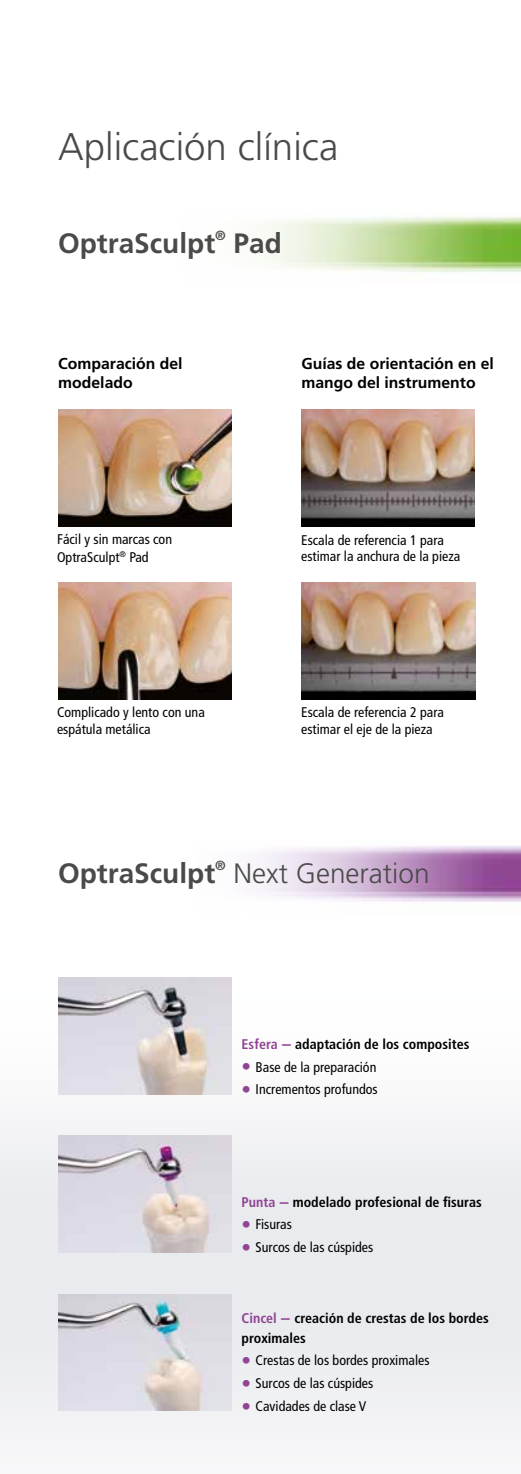
<style>
.page{position:relative;width:521px;height:1474px;background:#fff}
.page>*{position:absolute;margin:0;border:0;box-sizing:border-box;transform-origin:0 0}
.t1{font:300 38.5px "Frutiger";color:#4a4a49}
.t2{font:700 28px "Frutiger";color:#4a4a49}
.t3{font:300 28px "Frutiger";color:#4a4a49}
.t4{font:700 15.75px/19.2px "Frutiger";color:#000}
.t5{font:condensed 14px/17.5px "Frutiger";color:#000}
.t6{font:700 condensed 14px/19.2px "Frutiger";color:#000}
.t7{font:700 13.3px "Frutiger";color:#4a4a49}
.s1{color:#904493}
.s2{font-size:17.5px;color:#904493}
.s3{font-size:19.25px;color:#904493}
</style>
<div class="page">
<img style="left:262px;top:216px;width:259px;height:56px">
<img style="left:58px;top:977px;width:174px;height:117px">
<img style="left:58px;top:1135px;width:174px;height:117px">
<img style="left:58px;top:1294px;width:174px;height:116px">
<img style="left:58px;top:410px;width:174px;height:116px">
<img style="left:301px;top:410px;width:174px;height:116px">
<img style="left:301px;top:582px;width:174px;height:117px">
<img style="left:254px;top:846px;width:267px;height:56px">
<img style="left:58px;top:582px;width:174px;height:117px">
<h1 class="t1" style="left:58px;top:125px;width:282px">Aplicación clínica</h1>
<h2 class="t2" style="left:58px;top:227px;width:159px">OptraSculpt</h2>
<p class="t7" style="left:215px;top:228px;width:12px">®</p>
<h2 class="t2" style="left:234px;top:227px;width:50px">Pad</h2>
<p class="t4" style="left:58px;top:354px;width:126px">Comparación del modelado</p>
<p class="t4" style="left:301px;top:354px;width:194px">Guías de orientación en el mango del instrumento</p>
<p class="t5" style="left:57px;top:531px;width:117px">Fácil y sin marcas con<br>OptraSculpt<sup>®</sup> Pad</p>
<p class="t5" style="left:301px;top:531px;width:161px;line-height:16.8px">Escala de referencia 1 para estimar la anchura de la pieza</p>
<p class="t5" style="left:57px;top:703px;width:149px">Complicado y lento con una espátula metálica</p>
<p class="t5" style="left:301px;top:704px;width:144px;line-height:16.8px">Escala de referencia 2 para estimar el eje de la pieza</p>
<h2 class="t2" style="left:58px;top:856px;width:159px">OptraSculpt</h2>
<p class="t7" style="left:215px;top:857px;width:12px">®</p>
<h2 class="t3" style="left:234px;top:857px;width:197px">Next Generation</h2>
<p class="t6" style="left:242px;top:1034px;width:229px"><span class="s1">Esfera</span> <span class="s2">–</span> adaptación de los composites</p>
<p class="t5" style="left:242px;top:1058px;width:136px"><span class="s3">•</span> Base de la preparación</p>
<p class="t5" style="left:242px;top:1080px;width:138px"><span class="s3">•</span> Incrementos profundos</p>
<p class="t6" style="left:242px;top:1192px;width:242px"><span class="s1">Punta</span> <span class="s2">–</span> modelado profesional de fisuras</p>
<p class="t5" style="left:242px;top:1215px;width:52px"><span class="s3">•</span> Fisuras</p>
<p class="t5" style="left:242px;top:1238px;width:133px"><span class="s3">•</span> Surcos de las cúspides</p>
<p class="t6" style="left:242px;top:1308px;width:249px"><span class="s1">Cincel</span> <span class="s2">–</span> creación de crestas de los bordes proximales</p>
<p class="t5" style="left:242px;top:1351px;width:189px"><span class="s3">•</span> Crestas de los bordes proximales</p>
<p class="t5" style="left:242px;top:1374px;width:133px"><span class="s3">•</span> Surcos de las cúspides</p>
<p class="t5" style="left:242px;top:1397px;width:126px"><span class="s3">•</span> Cavidades de clase V</p>
</div>
